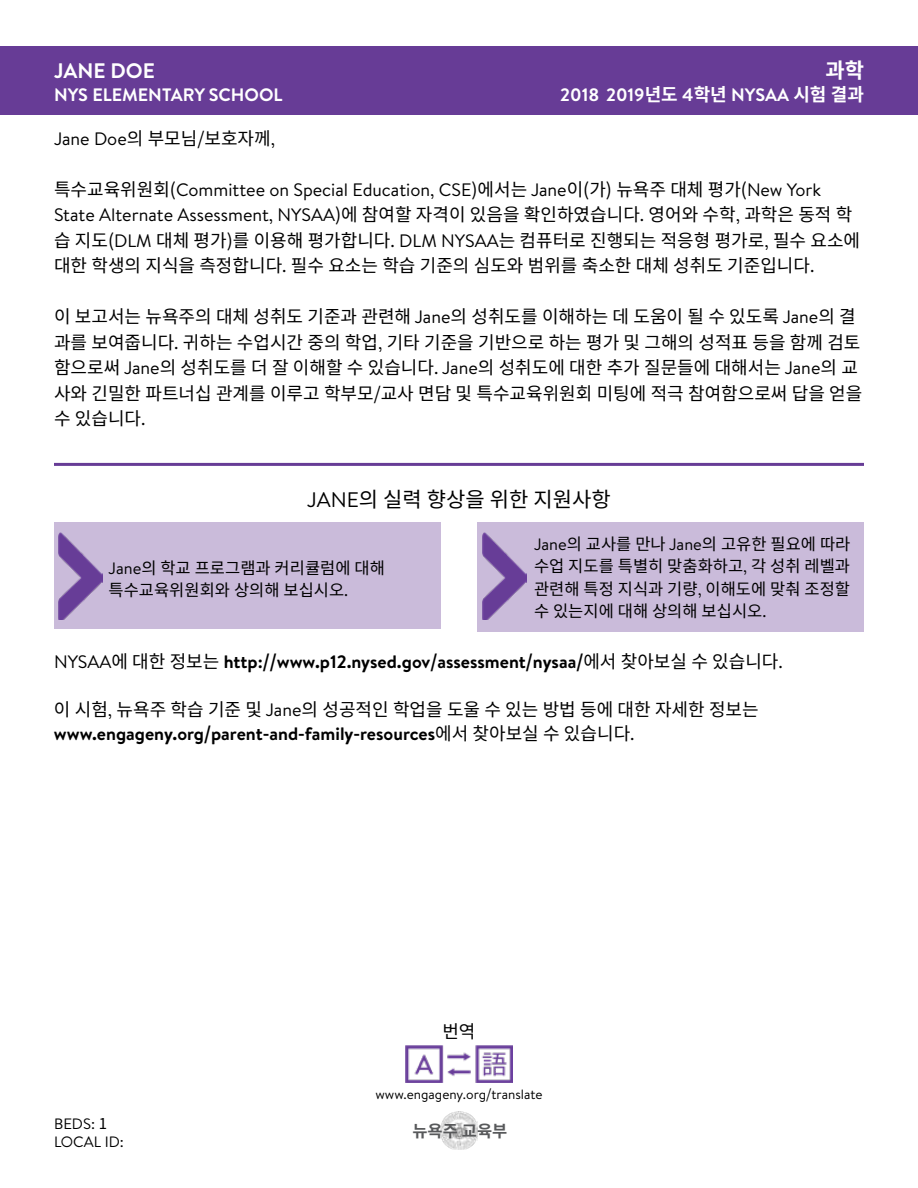
<style>
.page{position:relative;width:918px;height:1188px;background:#fff}
.page>*{position:absolute;margin:0;border:0;box-sizing:border-box;transform-origin:0 0}
.t1{font:21px "Noto Sans CJ Kkr";color:#000}
.t2{font:700 21px "Brandon Text";color:#fff}
.t3{font:700 21px "Noto Sans CJ Kkr";color:#fff}
.t4{font:18px/25.5px "Noto Sans CJ Kkr";color:#000}
.t5{font:700 18px "Brandon Text";color:#000}
.t6{font:700 18px "Brandon Text";color:#fff}
.t7{font:16.5px/22.5px "Noto Sans CJ Kkr";color:#000}
.t8{font:700 16.5px "Noto Sans CJ Kkr";color:#58595b}
.t9{font:15px "Brandon Text";color:#000}
.t10{font:13.5px "Brandon Text";color:#000}
.s1{font-family:"Noto Sans CJ Kkr"}
.s2{font-family:"Brandon Text"}
.s3{font-weight:400}
.s4{font-family:"Noto Sans CJ Kkr";font-weight:400}
.s5{font-family:"Brandon Text";font-weight:700}
.s6{font-weight:700}
</style>
<div class="page">
<hr style="left:54px;top:463px;width:810px;height:3px;background:#673c96">
<div style="left:0;top:46px;width:918px;height:68px;background:#673c96"></div>
<div style="left:54px;top:522px;width:386px;height:106px;background:#cabbda"></div>
<img style="left:58px;top:532px;width:44px;height:88px">
<div style="left:478px;top:522px;width:386px;height:110px;background:#cabbda"></div>
<img style="left:482px;top:532px;width:44px;height:88px">
<img style="left:406px;top:1045px;width:106px;height:38px">
<img style="left:440px;top:1112px;width:38px;height:38px">
<h1 class="t3" style="left:825px;top:59px;width:40px">과학</h1>
<h2 class="t6" style="left:560px;top:83px;width:305px">2018 2019 <span class="s1">년도</span> 4<span class="s1">학년</span> NYSAA <span class="s1">시험 결과</span></h2>
<p class="t2" style="left:54px;top:56px;width:102px">JANE DOE</p>
<p class="t6" style="left:54px;top:83px;width:230px">NYS ELEMENTARY SCHOOL</p>
<p class="t4" style="left:54px;top:126px;width:223px"><span class="s2">Jane Doe</span> 의 부모님/보호자께<span class="s2">,</span></p>
<p class="t4" style="left:54px;top:177px;width:808px">특수교육위원회(<span class="s2">Committee on Special Education, CSE</span> )에서는 <span class="s2">Jane</span> 이(가) 뉴욕주 대체 평가(<span class="s2">New York State Alternate Assessment, NYSAA</span> )에 참여할 자격이 있음을 확인하였습니다<span class="s2">.</span> 영어와 수학<span class="s2">,</span> 과학은 동적 학 습 지도(<span class="s2">DLM</span> 대체 평가)를 이용해 평가합니다<span class="s2">. DLM NYSAA</span> 는 컴퓨터로 진행되는 적응형 평가로<span class="s2">,</span> 필수 요소에 대한 학생의 지식을 측정합니다<span class="s2">.</span> 필수 요소는 학습 기준의 심도와 범위를 축소한 대체 성취도 기준입니다<span class="s2">.</span></p>
<p class="t4" style="left:54px;top:304px;width:810px">이 보고서는 뉴욕주의 대체 성취도 기준과 관련해 <span class="s2">Jane</span> 의 성취도를 이해하는 데 도움이 될 수 있도록 <span class="s2">Jane</span> 의 결 과를 보여줍니다<span class="s2">.</span> 귀하는 수업시간 중의 학업<span class="s2">,</span> 기타 기준을 기반으로 하는 평가 및 그해의 성적표 등을 함께 검토 함으로써 <span class="s2">Jane</span> 의 성취도를 더 잘 이해할 수 있습니다<span class="s2">. Jane</span> 의 성취도에 대한 추가 질문들에 대해서는 <span class="s2">Jane</span> 의 교 사와 긴밀한 파트너십 관계를 이루고 학부모/교사 면담 및 특수교육위원회 미팅에 적극 참여함으로써 답을 얻을 수 있습니다<span class="s2">.</span></p>
<h3 class="t1" style="left:307px;top:487px;width:305px"><span class="s2">JANE</span> 의 실력 향상을 위한 지원사항</h3>
<p class="t7" style="left:534px;top:533px;width:318px;text-align:justify"><span class="s2">Jane</span> 의 교사를 만나 <span class="s2">Jane</span> 의 고유한 필요에 따라 수업 지도를 특별히 맞춤화하고<span class="s2">,</span> 각 성취 레벨과 관련해 특정 지식과 기량<span class="s2">,</span> 이해도에 맞춰 조정할 수 있는지에 대해 상의해 보십시오<span class="s2">.</span></p>
<p class="t5" style="left:54px;top:649px;width:730px"><span class="s3">NYSAA</span> <span class="s4">에 대한 정보는</span> http:<span class="s1">//</span>www.p12.nysed.gov<span class="s1">/</span>assessment<span class="s1">/</span>nysaa<span class="s1">/</span><span class="s4">에서 찾아보실 수 있습니다</span><span class="s3">.</span></p>
<p class="t4" style="left:54px;top:698px;width:706px;line-height:24px">이 시험<span class="s2">,</span> 뉴욕주 학습 기준 및 <span class="s2">Jane</span> 의 성공적인 학업을 도울 수 있는 방법 등에 대한 자세한 정보는 <span class="s5">www.engageny.org</span><span class="s6">/</span><span class="s5">parent</span><span class="s6">-</span><span class="s5">and</span><span class="s6">-</span><span class="s5">family</span><span class="s6">-</span><span class="s5">resources</span> 에서 찾아보실 수 있습니다<span class="s2">.</span></p>
<p class="t7" style="left:109px;top:557px;width:278px"><span class="s2">Jane</span> 의 학교 프로그램과 커리큘럼에 대해 특수교육위원회와 상의해 보십시오<span class="s2">.</span></p>
<p class="t4" style="left:442px;top:1019px;width:35px">번역</p>
<p class="t10" style="left:375px;top:1085px;width:169px">www.engageny.org<span class="s1">/</span>translate</p>
<p class="t9" style="left:54px;top:1114px;width:55px">BEDS: <span class="s1">1</span></p>
<p class="t8" style="left:412px;top:1122px;width:97px">뉴욕주 교육부</p>
<p class="t9" style="left:54px;top:1132px;width:72px">LOCAL ID:</p>
</div>
